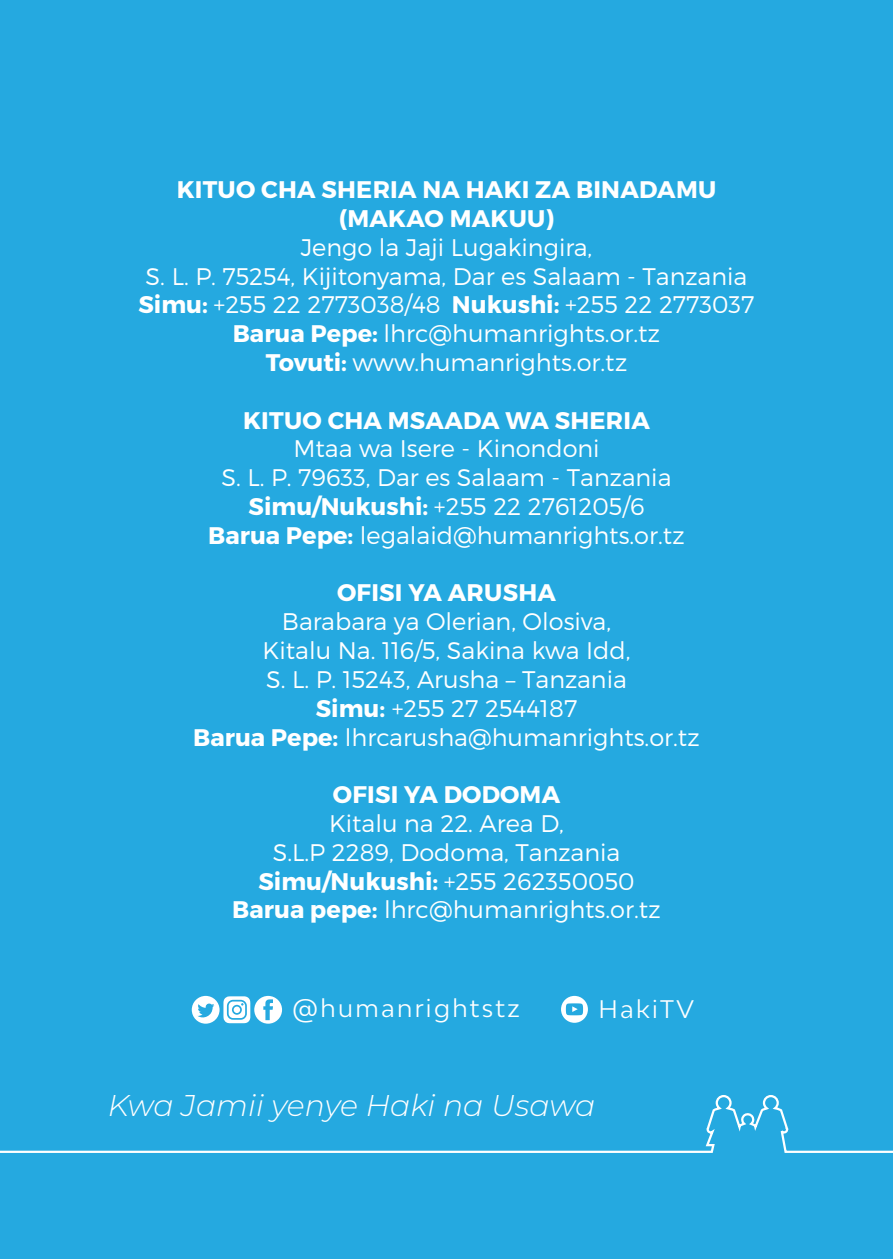
<style>
.page{position:relative;width:893px;height:1259px;background:#25a9e0}
.page>*{position:absolute;margin:0;border:0;box-sizing:border-box;transform-origin:0 0}
.t1{font:italic 300 30px "Montserrat";color:#fff}
.t2{font:300 24px/28.8px "Montserrat";color:#fff;text-align:center}
.t3{font:700 24px "Montserrat";letter-spacing:.01em;color:#fff}
.t4{font:24px "Bw Modelica";letter-spacing:.1em;color:#fff}
.s1{font-weight:700}
</style>
<div class="page">
<svg style="left:0;top:1095px;width:893px;height:58px"></svg>
<svg style="left:561px;top:996px;width:27px;height:26px"></svg>
<svg style="left:192px;top:995px;width:90px;height:28px"></svg>
<div style="left:234px;top:1006px;width:6px;height:7px;background:#fff;border-radius:50%"></div>
<p class="t3" style="left:177px;top:175px;width:34px">KITUO</p>
<p class="t3" style="left:261px;top:175px;width:19px">CHA</p>
<p class="t3" style="left:321px;top:175px;width:33px">SHERIA</p>
<p class="t3" style="left:422px;top:175px;width:78px">NA HAKI</p>
<p class="t3" style="left:535px;top:175px;width:77px">ZA BINADAMU</p>
<p class="t3" style="left:339px;top:203px;width:51px">(MAKAO</p>
<p class="t3" style="left:450px;top:203px;width:42px">MAKUU</p>
<p class="t3" style="left:545px;top:203px;width:10px">)</p>
<p class="t2" style="left:138px;top:232px;width:618px">Jengo la Jaji Lugakingira,<br>S. L. P. 75254, Kijitonyama, Dar es Salaam - Tanzania <span class="s1">SIMU:</span> +255 22 2773038/48 <span class="s1">NUKUSHI:</span> +255 22 2773037<br><span class="s1">BARUA PEPE:</span> lhrc@humanrights.or.tz<br><span class="s1">TOVUTI:</span> www.humanrights.or.tz</p>
<p class="t3" style="left:243px;top:405px;width:34px">KITUO</p>
<p class="t3" style="left:328px;top:405px;width:19px">CHA</p>
<p class="t3" style="left:388px;top:405px;width:41px">MSAADA</p>
<p class="t3" style="left:506px;top:405px;width:82px">WA SHERIA</p>
<p class="t2" style="left:208px;top:434px;width:478px">Mtaa wa Isere - Kinondoni<br>S. L. P. 79633, Dar es Salaam - Tanzania <span class="s1">SIMU/NUKUSHI:</span> +255 22 2761205/6<br><span class="s1">BARUA PEPE:</span> legalaid@humanrights.or.tz</p>
<p class="t3" style="left:337px;top:578px;width:149px">OFISI YA ARUSHA</p>
<p class="t2" style="left:193px;top:607px;width:508px">Barabara ya Olerian, Olosiva,<br>Kitalu Na. 116/5, Sakina kwa Idd,<br>S. L. P. 15243, Arusha – Tanzania<br><span class="s1">SIMU:</span> +255 27 2544187<br><span class="s1">BARUA PEPE:</span> lhrcarusha@humanrights.or.tz</p>
<p class="t3" style="left:333px;top:779px;width:150px">OFISI YA DODOMA</p>
<p class="t2" style="left:232px;top:808px;width:430px">Kitalu na 22. Area D,<br>S.L.P 2289, Dodoma, Tanzania<br><span class="s1">SIMU/NUKUSHI:</span> +255 262350050<br><span class="s1">BARUA PEPE:</span> lhrc@humanrights.or.tz</p>
<p class="t4" style="left:292px;top:992px;width:229px">@humanrightstz</p>
<p class="t4" style="left:598px;top:993px;width:97px">HakiTV</p>
<p class="t1" style="left:108px;top:1085px;width:489px">Kwa Jamii yenye Haki na Usawa</p>
</div>
